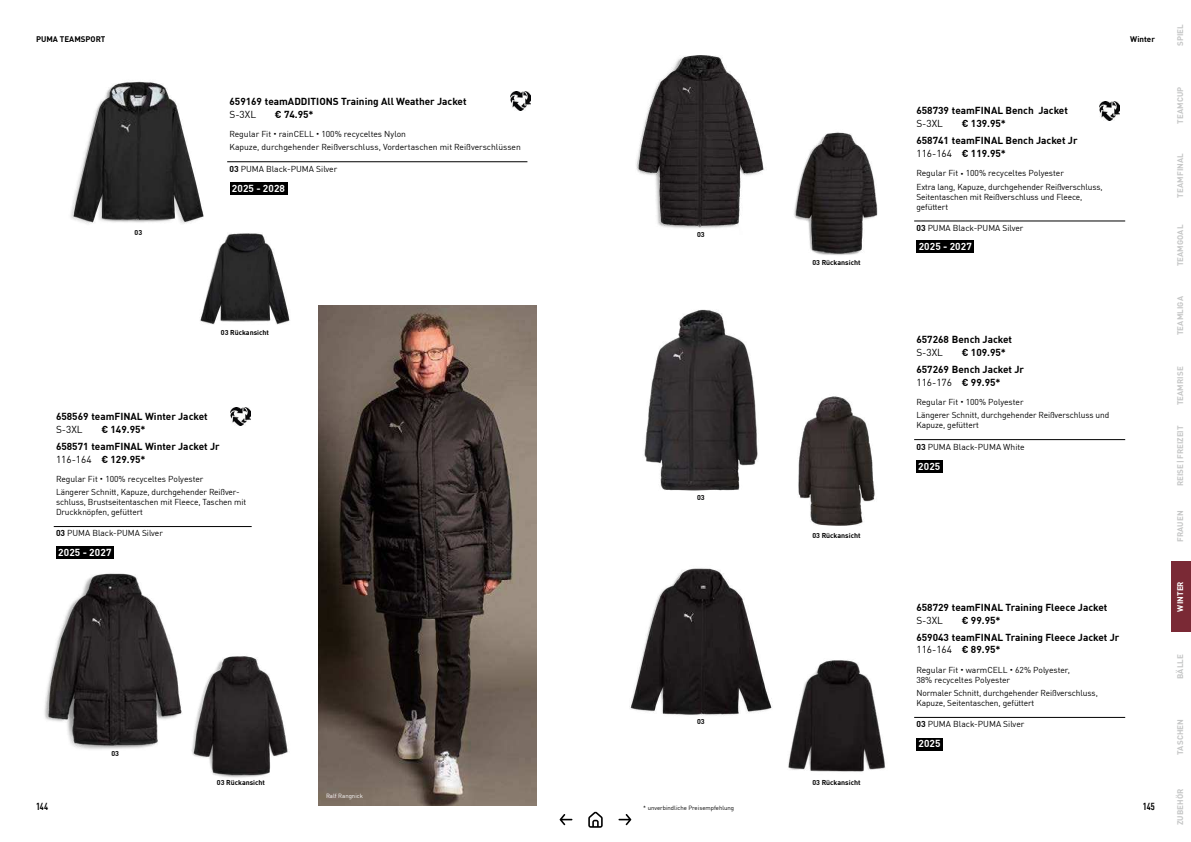
<style>
.page{position:relative;width:1191px;height:842px;background:#fff}
.page>*{position:absolute;margin:0;border:0;box-sizing:border-box;transform-origin:0 0}
.t1{font:700 10px/17.1px "FFDI Nfor PUMA";color:#000}
.t2{font:10px "FFDI Nfor PUMA";color:#000}
.t3{font:700 10px "FFDI Nfor PUMA";letter-spacing:.01em;color:#fff}
.t4{font:700 condensed 10px "FFDI Nfor PUMA";letter-spacing:-.005em;color:#000}
.t5{font:8.5px/13.4px "FFDI Nfor PUMA";letter-spacing:-.01em;color:#000}
.t6{font:700 8px "FFDI Nfor PUMA";letter-spacing:.01em;color:#c5c6c6}
.t7{font:700 8px "FFDI Nfor PUMA";color:#000}
.t8{font:700 8px "FFDI Nfor PUMA";letter-spacing:-.01em;color:#c5c6c6}
.t9{font:700 8px "FFDI Nfor PUMA";letter-spacing:.01em;color:#fff}
.t10{font:700 7px "FFDI Nfor PUMA";color:#000}
.t11{font:6px "FFDI Nfor PUMA";color:#000}
.t12{font:6px "FFDI Nfor PUMA";color:#fff}
.s1{font-weight:700;font-size:11px}
.s2{font-weight:700}
.s3{font-weight:400}
</style>
<div class="page">
<img style="left:70px;top:81px;width:134px;height:143px">
<img style="left:188px;top:222px;width:102px;height:103px">
<img style="left:510px;top:92px;width:21px;height:18px">
<img style="left:44px;top:558px;width:124px;height:191px">
<img style="left:162px;top:638px;width:157px;height:156px">
<img style="left:319px;top:305px;width:218px;height:501px">
<hr style="left:54px;top:526px;width:198px;height:1px;background:#000">
<img style="left:230px;top:407px;width:21px;height:19px">
<div style="left:56px;top:546px;width:58px;height:12px;background:#000"></div>
<hr style="left:227px;top:161px;width:300px;height:1px;background:#000">
<div style="left:230px;top:182px;width:57px;height:12px;background:#000"></div>
<img style="left:636px;top:55px;width:121px;height:173px">
<img style="left:757px;top:132px;width:159px;height:123px">
<hr style="left:914px;top:221px;width:211px;height:1px;background:#000">
<img style="left:1099px;top:102px;width:20px;height:18px">
<div style="left:916px;top:240px;width:58px;height:13px;background:#000"></div>
<img style="left:644px;top:309px;width:114px;height:182px">
<img style="left:629px;top:568px;width:134px;height:148px">
<img style="left:763px;top:660px;width:123px;height:112px">
<img style="left:798px;top:396px;width:77px;height:130px">
<hr style="left:914px;top:439px;width:211px;height:1px;background:#000">
<hr style="left:914px;top:717px;width:211px;height:1px;background:#000">
<div style="left:916px;top:460px;width:26px;height:12px;background:#000"></div>
<div style="left:916px;top:737px;width:27px;height:13px;background:#000"></div>
<svg style="left:588px;top:811px;width:14px;height:17px"></svg>
<div style="left:1171px;top:561px;width:20px;height:70px;background:#7a2935"></div>
<svg style="left:559px;top:814px;width:13px;height:11px"></svg>
<svg style="left:618px;top:814px;width:13px;height:11px"></svg>
<p class="t7" style="left:36px;top:35px;width:71px">PUMA TEAMSPORT</p>
<p class="t10" style="left:135px;top:228px;width:9px">03</p>
<p class="t1" style="left:229px;top:93px;width:239px">659169 teamADDITIONS Training All Weather Jacket</p>
<p class="t2" style="left:229px;top:109px;width:28px">S-3XL</p>
<p class="t1" style="left:275px;top:106px;width:40px">€ 74.95*</p>
<p class="t5" style="left:229px;top:127px;width:293px">Regular Fit <span class="s1">·</span> rainCELL <span class="s1">·</span> 100% recyceltes Nylon<br>Kapuze, durchgehender Reißverschluss, Vordertaschen mit Reißverschlüssen</p>
<p class="t5" style="left:229px;top:162px;width:109px"><span class="s2">03</span> PUMA Black-PUMA Silver</p>
<p class="t3" style="left:232px;top:182px;width:55px">2025 - 2028</p>
<p class="t10" style="left:221px;top:329px;width:50px">03 Rückansicht</p>
<p class="t1" style="left:56px;top:408px;width:153px">658569 teamFINAL Winter Jacket</p>
<p class="t2" style="left:56px;top:424px;width:28px">S-3XL</p>
<p class="t1" style="left:56px;top:421px;width:165px;text-indent:45px">€ 149.95*<br>658571 teamFINAL Winter Jacket Jr</p>
<p class="t1" style="left:56px;top:450px;width:91px"><span class="s3">116-164</span> € 129.95*</p>
<p class="t5" style="left:56px;top:472px;width:185px">Regular Fit <span class="s1">·</span> 100% recyceltes Polyester<br>Längerer Schnitt, Kapuze, durchgehender Reißver-</p>
<p class="t5" style="left:56px;top:497px;width:192px;line-height:10px">schluss, Brustseitentaschen mit Fleece, Taschen mit<br>Druckknöpfen, gefüttert</p>
<p class="t5" style="left:56px;top:527px;width:108px"><span class="s2">03</span> PUMA Black-PUMA Silver</p>
<p class="t3" style="left:58px;top:546px;width:55px">2025 - 2027</p>
<p class="t10" style="left:111px;top:750px;width:9px">03</p>
<p class="t10" style="left:217px;top:778px;width:50px">03 Rückansicht</p>
<p class="t12" style="left:326px;top:793px;width:38px">Ralf Rangnick</p>
<p class="t10" style="left:697px;top:230px;width:9px">03</p>
<p class="t10" style="left:697px;top:494px;width:9px">03</p>
<p class="t10" style="left:697px;top:718px;width:9px">03</p>
<p class="t10" style="left:812px;top:258px;width:50px">03 Rückansicht</p>
<p class="t10" style="left:812px;top:532px;width:50px">03 Rückansicht</p>
<p class="t10" style="left:812px;top:778px;width:50px">03 Rückansicht</p>
<p class="t1" style="left:916px;top:102px;width:153px">658739 teamFINAL Bench Jacket</p>
<p class="t2" style="left:916px;top:118px;width:28px">S-3XL</p>
<p class="t1" style="left:916px;top:115px;width:163px;text-indent:45px">€ 139.95*<br>658741 teamFINAL Bench Jacket Jr</p>
<p class="t1" style="left:916px;top:145px;width:91px"><span class="s3">116-164</span> € 119.95*</p>
<p class="t5" style="left:916px;top:167px;width:188px">Regular Fit <span class="s1">·</span> 100% recyceltes Polyester<br>Extra lang, Kapuze, durchgehender Reißverschluss,</p>
<p class="t5" style="left:916px;top:192px;width:167px;line-height:10px">Seitentaschen mit Reißverschluss und Fleece, gefüttert</p>
<p class="t5" style="left:916px;top:221px;width:108px"><span class="s2">03</span> PUMA Black-PUMA Silver</p>
<p class="t3" style="left:918px;top:241px;width:55px">2025 - 2027</p>
<p class="t7" style="left:1130px;top:35px;width:26px">Winter</p>
<p class="t1" style="left:916px;top:331px;width:97px">657268 Bench Jacket</p>
<p class="t2" style="left:916px;top:347px;width:28px">S-3XL</p>
<p class="t1" style="left:916px;top:344px;width:109px;text-indent:45px">€ 109.95*<br>657269 Bench Jacket Jr</p>
<p class="t2" style="left:916px;top:377px;width:86px">116-176 <span class="s2">€ 99.95*</span></p>
<p class="t5" style="left:916px;top:395px;width:194px">Regular Fit <span class="s1">·</span> 100% Polyester<br>Längerer Schnitt, durchgehender Reißverschluss und</p>
<p class="t5" style="left:916px;top:419px;width:64px">Kapuze, gefüttert</p>
<p class="t5" style="left:916px;top:440px;width:110px"><span class="s2">03</span> PUMA Black-PUMA White</p>
<p class="t3" style="left:918px;top:460px;width:24px">2025</p>
<p class="t1" style="left:916px;top:599px;width:192px">658729 teamFINAL Training Fleece Jacket</p>
<p class="t2" style="left:916px;top:615px;width:28px">S-3XL</p>
<p class="t1" style="left:916px;top:611px;width:204px;text-indent:45px">€ 99.95*<br>659043 teamFINAL Training Fleece Jacket Jr</p>
<p class="t2" style="left:916px;top:645px;width:86px">116-164 <span class="s2">€ 89.95*</span></p>
<p class="t5" style="left:916px;top:665px;width:155px;line-height:10px">Regular Fit <span class="s1">·</span> warmCELL <span class="s1">·</span> 62% Polyester,<br>38% recyceltes Polyester</p>
<p class="t5" style="left:916px;top:688px;width:183px;line-height:10px">Normaler Schnitt, durchgehender Reißverschluss,<br>Kapuze, Seitentaschen, gefüttert</p>
<p class="t5" style="left:916px;top:718px;width:109px"><span class="s2">03</span> PUMA Black-PUMA Silver</p>
<p class="t3" style="left:918px;top:738px;width:24px">2025</p>
<p class="t4" style="left:36px;top:800px;width:14px">144</p>
<p class="t4" style="left:1143px;top:800px;width:14px">145</p>
<p class="t11" style="left:643px;top:804px;width:92px">* unverbindliche Preisempfehlung</p>
<p class="t6" style="left:1175px;top:46px;width:23px;rotate:-90deg">SPIEL</p>
<p class="t6" style="left:1175px;top:124px;width:38px;rotate:-90deg">TEAMCUP</p>
<p class="t6" style="left:1175px;top:197px;width:46px;rotate:-90deg">TEAMFINAL</p>
<p class="t6" style="left:1175px;top:266px;width:43px;rotate:-90deg">TEAMGOAL</p>
<p class="t6" style="left:1175px;top:335px;width:40px;rotate:-90deg">TEAMLIGA</p>
<p class="t6" style="left:1175px;top:405px;width:40px;rotate:-90deg">TEAMRISE</p>
<p class="t8" style="left:1175px;top:486px;width:62px;rotate:-90deg">REISE | FREIZEIT</p>
<p class="t6" style="left:1175px;top:542px;width:33px;rotate:-90deg">FRAUEN</p>
<p class="t9" style="left:1175px;top:611px;width:32px;rotate:-90deg">WINTER</p>
<p class="t6" style="left:1175px;top:679px;width:27px;rotate:-90deg">BÄLLE</p>
<p class="t6" style="left:1175px;top:755px;width:37px;rotate:-90deg">TASCHEN</p>
<p class="t6" style="left:1175px;top:825px;width:38px;rotate:-90deg">ZUBEHÖR</p>
</div>
